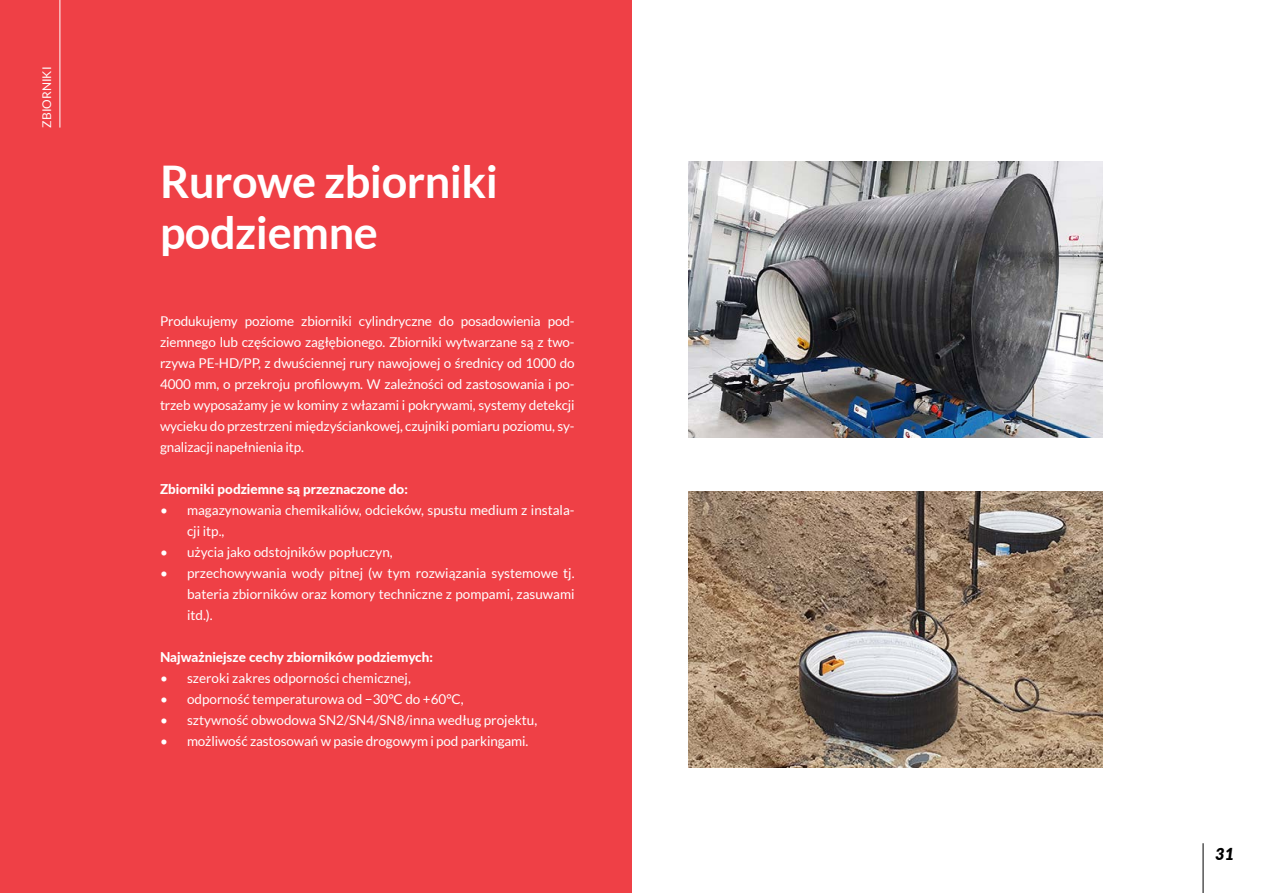
<style>
.page{position:relative;width:1263px;height:893px;background:#fff}
.page>*{position:absolute;margin:0;border:0;box-sizing:border-box;transform-origin:0 0}
.t1{font:700 45px/51px "Lato";letter-spacing:-.01em;color:#fff}
.t2{font:italic 900 16.5px "Lato";color:#000}
.t3{font:13.5px/21px "Lato";color:#fff;text-align:justify}
.t4{font:800 13.5px "Lato";color:#fff}
.t5{font:12px "Lato";color:#fff}
</style>
<div class="page">
<div style="left:0;top:0;width:631px;height:893px;background:#ef4046"></div>
<hr style="left:1203px;top:843px;width:1px;height:50px;background:#000">
<img style="left:688px;top:162px;width:415px;height:276px">
<img style="left:688px;top:491px;width:415px;height:276px">
<hr style="left:60px;top:0;width:1px;height:128px;background:#fff">
<p class="t5" style="left:40px;top:128px;width:62px;rotate:-90deg">ZBIORNIKI</p>
<h1 class="t1" style="left:160px;top:155px;width:340px">Rurowe zbiorniki podziemne</h1>
<p class="t3" style="left:160px;top:310px;width:416px">Produkujemy poziome zbiorniki cylindryczne do posadowienia pod&shy;ziemnego lub częściowo zagłębionego. Zbiorniki wytwarzane są z two&shy;rzywa PE-HD/PP, z dwuściennej rury nawojowej o średnicy od 1000 do 4000 mm, o przekroju profilowym. W zależności od zastosowania i po&shy;trzeb wyposażamy je w kominy z włazami i pokrywami, systemy detekcji wycieku do przestrzeni międzyściankowej, czujniki pomiaru poziomu, sy&shy;gnalizacji napełnienia itp.</p>
<p class="t4" style="left:160px;top:479px;width:249px">Zbiorniki podziemne są przeznaczone do:</p>
<p class="t3" style="left:187px;top:499px;width:389px;text-indent:-27px">• magazynowania chemikaliów, odcieków, spustu medium z instala&shy;cji itp.,</p>
<p class="t3" style="left:160px;top:541px;width:234px">• użycia jako odstojników popłuczyn,</p>
<p class="t3" style="left:187px;top:562px;width:389px;text-indent:-27px">• przechowywania wody pitnej (w tym rozwiązania systemowe tj. bateria zbiorników oraz komory techniczne z pompami, zasuwami itd.).</p>
<p class="t4" style="left:160px;top:647px;width:274px">Najważniejsze cechy zbiorników podziemych:</p>
<p class="t3" style="left:160px;top:667px;width:252px">• szeroki zakres odporności chemicznej,</p>
<p class="t3" style="left:160px;top:688px;width:305px">• odporność temperaturowa od −30°C do +60°C,</p>
<p class="t3" style="left:160px;top:709px;width:379px">• sztywność obwodowa SN2/SN4/SN8/inna według projektu,</p>
<p class="t3" style="left:160px;top:730px;width:370px">• możliwość zastosowań w pasie drogowym i pod parkingami.</p>
<p class="t2" style="left:1215px;top:841px;width:21px">31</p>
</div>
